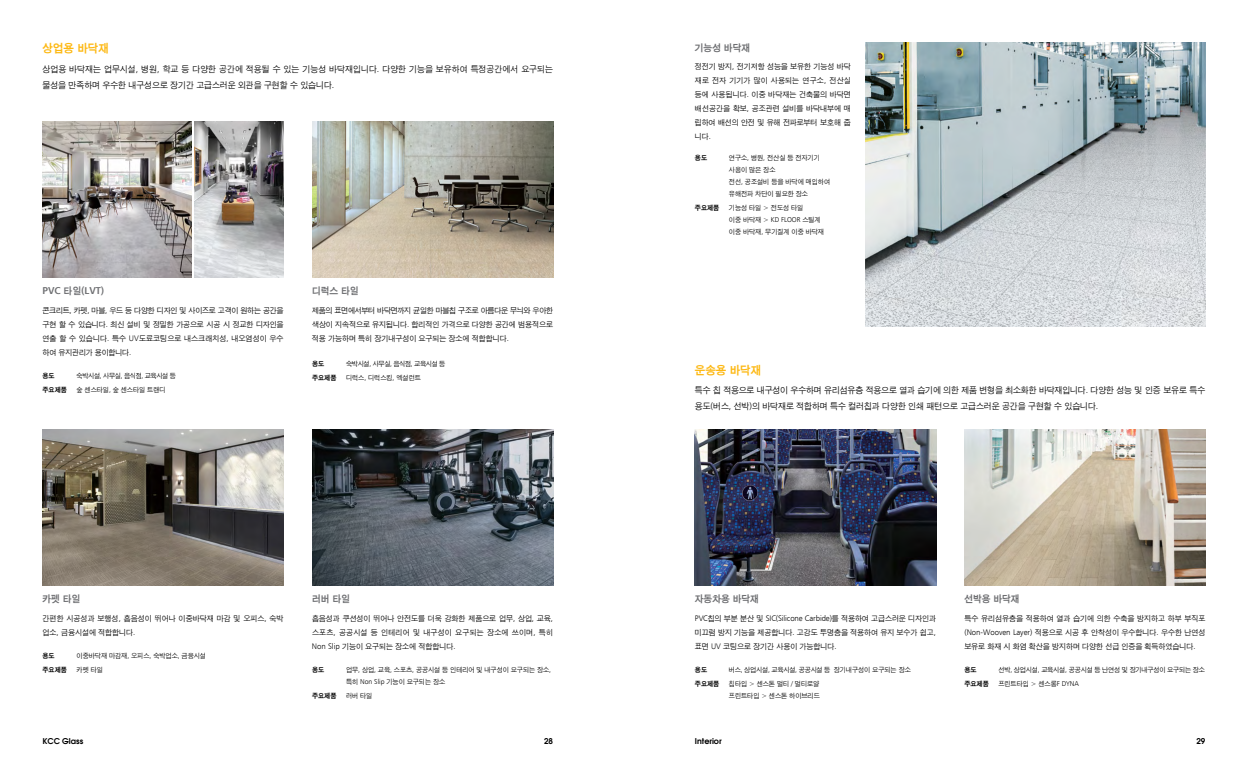
<style>
.page{position:relative;width:1248px;height:780px;background:#fff}
.page>*{position:absolute;margin:0;border:0;box-sizing:border-box;transform-origin:0 0}
.t1{font:12px "Sand Kg";color:#fdb812}
.t2{font:10px "Sand Kg";color:#6d6e71}
.t3{font:10px "Humanist 777 BT Bold B";color:#6d6e71}
.t4{font:9px/16px "Sand Jg";color:#000}
.t5{font:8px/14.2px "Sand Jg";color:#000;text-align:justify}
.t6{font:8px "Humanist 777 BT Light B";letter-spacing:-.01em;color:#000}
.t7{font:600 8px "Avant Garde";color:#000}
.t8{font:7px/12px "Sand Jg";color:#000}
.t9{font:7px "Sand Kg";color:#000}
.t10{font:7px "Sand Jg";letter-spacing:-.04em;color:#000}
.t11{font:7px "Sand Jg";letter-spacing:-.02em;color:#000}
.t12{font:7px "Sand Jg";letter-spacing:-.025em;color:#000}
.s1{font-family:"Humanist 777 BT Light B"}
.s2{font-family:"Sand Kg"}
.s3{font-family:"Sand Jg"}
</style>
<div class="page">
<img style="left:43px;top:122px;width:148px;height:156px">
<img style="left:194px;top:122px;width:89px;height:156px">
<img style="left:43px;top:429px;width:240px;height:156px">
<img style="left:312px;top:122px;width:241px;height:156px">
<img style="left:694px;top:429px;width:241px;height:156px">
<img style="left:964px;top:429px;width:241px;height:156px">
<img style="left:312px;top:429px;width:241px;height:156px">
<img style="left:865px;top:43px;width:340px;height:283px">
<h1 class="t1" style="left:43px;top:42px;width:68px">상업용 바닥재</h1>
<p class="t4" style="left:42px;top:61px;width:512px">상업용 바닥재는 업무시설<span class="s1">,</span> 병원<span class="s1">,</span> 학교 등 다양한 공간에 적용될 수 있는 기능성 바닥재입니다<span class="s1">.</span> 다양한 기능을 보유하여 특정공간에서 요구되는 물성을 만족하며 우수한 내구성으로 장기간 고급스러운 외관을 구현할 수 있습니다<span class="s1">.</span></p>
<p class="t3" style="left:43px;top:284px;width:63px">PVC <span class="s2">타일</span>(LVT)</p>
<p class="t5" style="left:42px;top:303px;width:242px">콘크리트<span class="s1">,</span> 카펫<span class="s1">,</span> 마블<span class="s1">,</span> 우드 등 다양한 디자인 및 사이즈로 고객이 원하는 공간을 구현 할 수 있습니다<span class="s1">.</span> 최신 설비 및 정밀한 가공으로 시공 시 정교한 디자인을 연출 할 수 있습니다<span class="s1">.</span> 특수 <span class="s1">UV</span>도료코팅으로 내스크래치성<span class="s1">,</span> 내오염성이 우수 하여 유지관리가 용이합니다<span class="s1">.</span></p>
<p class="t9" style="left:43px;top:372px;width:14px">용도</p>
<p class="t10" style="left:77px;top:372px;width:101px">숙박시설<span class="s1">,</span> 사무실<span class="s1">,</span> 음식점<span class="s1">,</span> 교육시설 등</p>
<p class="t9" style="left:43px;top:386px;width:26px">주요제품</p>
<p class="t8" style="left:77px;top:384px;width:90px">숲 센스타일<span class="s1">,</span> 숲 센스타일 트랜디</p>
<p class="t2" style="left:312px;top:286px;width:48px">디럭스 타일</p>
<p class="t5" style="left:312px;top:303px;width:242px">제품의 표면에서부터 바닥면까지 균일한 마블칩 구조로 아름다운 무늬와 우아한 색상이 지속적으로 유지됩니다<span class="s1">.</span> 합리적인 가격으로 다양한 공간에 범용적으로 적용 가능하며 특히 장기내구성이 요구되는 장소에 적합합니다<span class="s1">.</span></p>
<p class="t9" style="left:312px;top:360px;width:14px">용도</p>
<p class="t10" style="left:346px;top:360px;width:101px">숙박시설<span class="s1">,</span> 사무실<span class="s1">,</span> 음식점<span class="s1">,</span> 교육시설 등</p>
<p class="t9" style="left:312px;top:374px;width:26px">주요제품</p>
<p class="t8" style="left:346px;top:372px;width:76px">디럭스<span class="s1">,</span> 디럭스킹<span class="s1">,</span> 엑설런트</p>
<p class="t2" style="left:43px;top:594px;width:39px">카펫 타일</p>
<p class="t5" style="left:42px;top:611px;width:242px;line-height:14.5px">간편한 시공성과 보행성<span class="s1">,</span> 흡음성이 뛰어나 이중바닥재 마감 및 오피스<span class="s1">,</span> 숙박 업소<span class="s1">,</span> 금융시설에 적합합니다<span class="s1">.</span></p>
<p class="t9" style="left:43px;top:652px;width:14px">용도</p>
<p class="t8" style="left:77px;top:649px;width:131px">이중바닥재 마감재<span class="s1">,</span> 오피스<span class="s1">,</span> 숙박업소<span class="s1">,</span> 금융시설</p>
<p class="t9" style="left:43px;top:666px;width:26px">주요제품</p>
<p class="t8" style="left:77px;top:663px;width:28px">카펫 타일</p>
<p class="t2" style="left:312px;top:594px;width:39px">러버 타일</p>
<p class="t5" style="left:312px;top:611px;width:242px">흡음성과 쿠션성이 뛰어나 안전도를 더욱 강화한 제품으로 업무<span class="s1">,</span> 상업<span class="s1">,</span> 교육<span class="s1">, </span>스포츠<span class="s1">,</span> 공공시설 등 인테리어 및 내구성이 요구되는 장소에 쓰이며<span class="s1">,</span> 특히 <span class="s1">Non Slip</span> 기능이 요구되는 장소에 적합합니다<span class="s1">.</span></p>
<p class="t9" style="left:312px;top:666px;width:14px">용도</p>
<p class="t8" style="left:346px;top:663px;width:207px">업무<span class="s1">,</span> 상업<span class="s1">,</span> 교육<span class="s1">,</span> 스포츠<span class="s1">,</span> 공공시설 등 인테리어 및 내구성이 요구되는 장소<span class="s1">, </span>특히 <span class="s1">Non Slip</span> 기능이 요구되는 장소</p>
<p class="t9" style="left:312px;top:692px;width:26px">주요제품</p>
<p class="t8" style="left:346px;top:689px;width:28px">러버 타일</p>
<p class="t2" style="left:694px;top:42px;width:57px">기능성 바닥재</p>
<p class="t5" style="left:694px;top:60px;width:157px">정전기 방지<span class="s1">,</span> 전기저항 성능을 보유한 기능성 바닥 재로 전자 기기가 많이 사용되는 연구소<span class="s1">,</span> 전산실 등에 사용됩니다<span class="s1">.</span> 이중 바닥재는 건축물의 바닥면 배선공간을 확보<span class="s1">,</span> 공조관련 설비를 바닥내부에 매 립하여 배선의 안전 및 유해 전파로부터 보호해 줍 니다<span class="s1">.</span></p>
<p class="t9" style="left:694px;top:154px;width:14px">용도</p>
<p class="t8" style="left:729px;top:152px;width:103px">연구소<span class="s1">,</span> 병원<span class="s1">,</span> 전산실 등 전자기기 사용이 많은 장소<br>전선<span class="s1">,</span> 공조설비 등을 바닥에 매입하여 유해전파 차단이 필요한 장소</p>
<p class="t9" style="left:694px;top:204px;width:26px">주요제품</p>
<p class="t8" style="left:729px;top:202px;width:97px">기능성 타일 <span class="s1">&gt;</span> 전도성 타일<br>이중 바닥재 <span class="s1">&gt; KD FLOOR</span> 스틸계 이중 바닥재<span class="s1">,</span> 무기질계 이중 바닥재</p>
<h1 class="t1" style="left:694px;top:364px;width:68px">운송용 바닥재</h1>
<p class="t4" style="left:694px;top:383px;width:512px">특수 칩 적용으로 내구성이 우수하며 유리섬유층 적용으로 열과 습기에 의한 제품 변형을 최소화한 바닥재입니다<span class="s1">.</span> 다양한 성능 및 인증 보유로 특수 용도<span class="s1">(</span>버스<span class="s1">,</span> 선박<span class="s1">)</span>의 바닥재로 적합하며 특수 컬러칩과 다양한 인쇄 패턴으로 고급스러운 공간을 구현할 수 있습니다<span class="s1">.</span></p>
<p class="t2" style="left:694px;top:594px;width:65px">자동차용 바닥재</p>
<p class="t6" style="left:694px;top:613px;width:242px">PVC<span class="s3">칩의 부분 분산 및</span> SIC(Silicone Carbide)<span class="s3">를 적용하여 고급스러운 디자인과</span></p>
<p class="t5" style="left:694px;top:625px;width:242px;line-height:14.5px">미끄럼 방지 기능을 제공합니다<span class="s1">.</span> 고강도 투명층을 적용하여 유지 보수가 쉽고<span class="s1">, </span>표면 <span class="s1">UV</span> 코팅으로 장기간 사용이 가능합니다<span class="s1">.</span></p>
<p class="t9" style="left:694px;top:666px;width:14px">용도</p>
<p class="t12" style="left:729px;top:666px;width:183px">버스<span class="s1">,</span> 상업시설<span class="s1">,</span> 교육시설<span class="s1">,</span> 공공시설 등 장기내구성이 요구되는 장소</p>
<p class="t9" style="left:694px;top:680px;width:26px">주요제품</p>
<p class="t8" style="left:729px;top:677px;width:92px">칩타입 <span class="s1">&gt;</span> 센스톤 멀티 <span class="s1">/</span> 멀티로얄 프린트타입 <span class="s1">&gt;</span> 센스톤 하이브리드</p>
<p class="t2" style="left:964px;top:594px;width:57px">선박용 바닥재</p>
<p class="t5" style="left:964px;top:611px;width:242px">특수 유리섬유층을 적용하여 열과 습기에 의한 수축을 방지하고 하부 부직포 <span class="s1">(Non-Wooven Layer)</span> 적용으로 시공 후 안착성이 우수합니다<span class="s1">.</span> 우수한 난연성 보유로 화재 시 화염 확산을 방지하며 다양한 선급 인증을 획득하였습니다<span class="s1">.</span></p>
<p class="t9" style="left:964px;top:666px;width:14px">용도</p>
<p class="t11" style="left:998px;top:666px;width:208px">선박<span class="s1">,</span> 상업시설<span class="s1">,</span> 교육시설<span class="s1">,</span> 공공시설 등 난연성 및 장기내구성이 요구되는 장소</p>
<p class="t9" style="left:964px;top:680px;width:26px">주요제품</p>
<p class="t8" style="left:998px;top:677px;width:82px">프린트타입 <span class="s1">&gt;</span> 센스롱<span class="s1">F DYNA</span></p>
<p class="t7" style="left:43px;top:736px;width:42px">KCC Glass</p>
<p class="t7" style="left:544px;top:736px;width:10px">28</p>
<p class="t7" style="left:1196px;top:736px;width:10px">29</p>
<p class="t7" style="left:694px;top:736px;width:28px">Interior</p>
</div>
